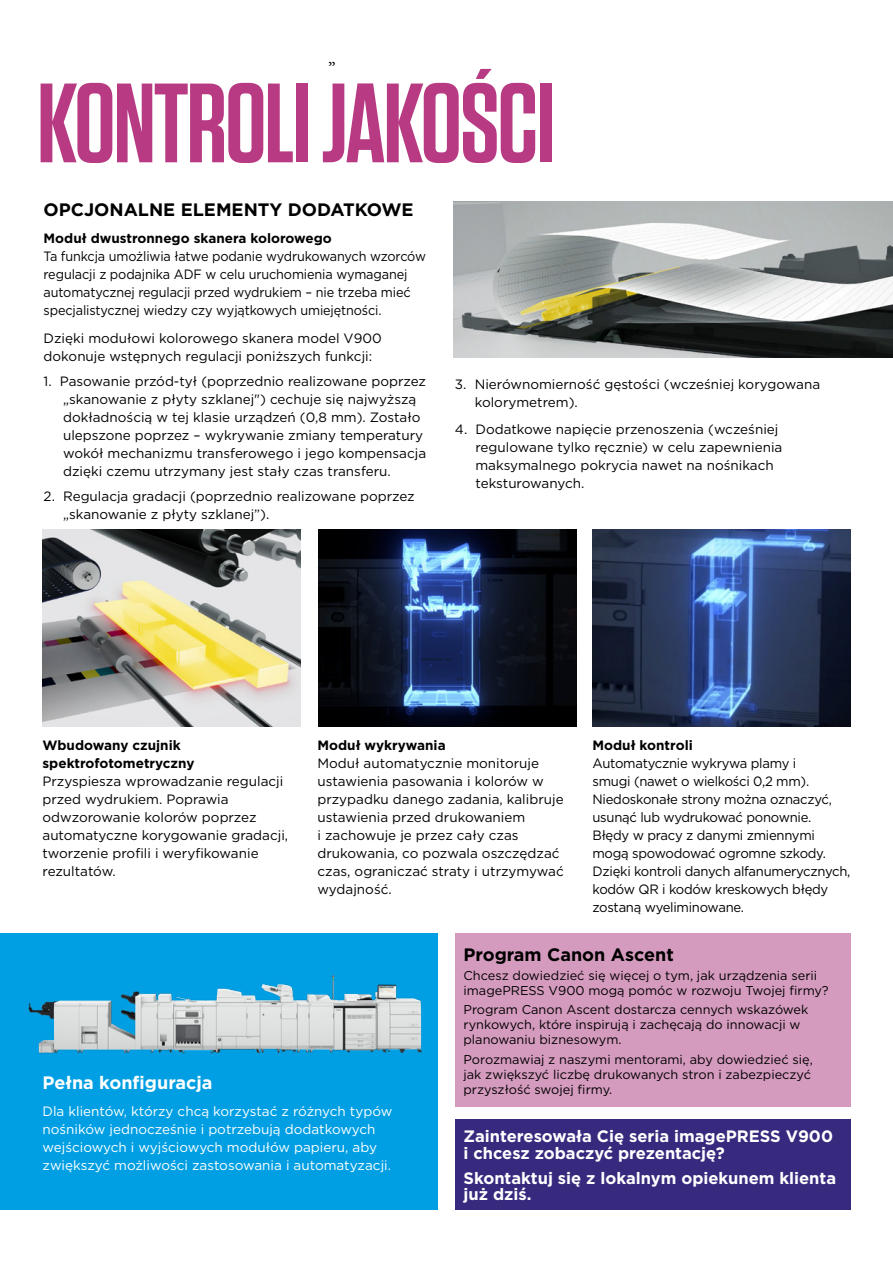
<style>
.page{position:relative;width:893px;height:1263px;background:#fff}
.page>*{position:absolute;margin:0;border:0;box-sizing:border-box;transform-origin:0 0}
.t1{font:600 112.5px "Tungsten";letter-spacing:-.02em;color:#b73a82}
.t2{font:700 18px "Gotham";color:#000}
.t3{font:700 18px "Gotham";color:#fff}
.t4{font:18px "Minion Pro";color:#000}
.t5{font:700 16.5px/16.5px "Gotham";color:#fff}
.t6{font:13.5px/18px "Gotham";color:#000}
.t7{font:13.5px/18px "Gotham";letter-spacing:-.02em;color:#000}
.t8{font:13.5px/18px "Gotham";color:#000;scale:.94 1}
.t9{font:13.5px/18px "Gotham";color:#fff}
.t10{font:700 13.5px/18px "Gotham";color:#000}
.t11{font:12.75px/15px "Gotham";color:#000}
</style>
<div class="page">
<div style="left:0;top:933px;width:438px;height:277px;background:#009fe3"></div>
<img style="left:43px;top:529px;width:257px;height:197px">
<img style="left:318px;top:529px;width:258px;height:197px">
<img style="left:592px;top:529px;width:258px;height:197px">
<img style="left:454px;top:202px;width:439px;height:155px">
<div style="left:455px;top:933px;width:395px;height:174px;background:#d59bbe"></div>
<div style="left:455px;top:1119px;width:395px;height:91px;background:#372a7e"></div>
<img style="left:28px;top:975px;width:394px;height:79px">
<h2 class="t4" style="left:328px;top:46px;width:9px">„</h2>
<h1 class="t1" style="left:37px;top:64px;width:520px">KONTROLI JAKOŚCI</h1>
<h2 class="t2" style="left:44px;top:198px;width:372px">OPCJONALNE ELEMENTY DODATKOWE</h2>
<p class="t10" style="left:44px;top:229px;width:290px">Moduł dwustronnego skanera kolorowego</p>
<p class="t8" style="left:44px;top:247px;width:408px">Ta funkcja umożliwia łatwe podanie wydrukowanych wzorców regulacji z podajnika ADF w celu uruchomienia wymaganej automatycznej regulacji przed wydrukiem – nie trzeba mieć specjalistycznej wiedzy czy wyjątkowych umiejętności.</p>
<p class="t6" style="left:44px;top:329px;width:340px">Dzięki modułowi kolorowego skanera model V900 dokonuje wstępnych regulacji poniższych funkcji:</p>
<p class="t6" style="left:63px;top:372px;width:365px;text-indent:-19px">1. Pasowanie przód-tył (poprzednio realizowane poprzez „skanowanie z płyty szklanej") cechuje się najwyższą dokładnością w tej klasie urządzeń (0,8 mm). Zostało ulepszone poprzez – wykrywanie zmiany temperatury wokół mechanizmu transferowego i jego kompensacja dzięki czemu utrzymany jest stały czas transferu.</p>
<p class="t6" style="left:63px;top:487px;width:353px;text-indent:-19px">2. Regulacja gradacji (poprzednio realizowane poprzez „skanowanie z płyty szklanej”).</p>
<p class="t6" style="left:475px;top:375px;width:347px;text-indent:-20px">3. Nierównomierność gęstości (wcześniej korygowana kolorymetrem).</p>
<p class="t6" style="left:475px;top:420px;width:308px;text-indent:-20px">4. Dodatkowe napięcie przenoszenia (wcześniej regulowane tylko ręcznie) w celu zapewnienia maksymalnego pokrycia nawet na nośnikach teksturowanych.</p>
<p class="t10" style="left:592px;top:736px;width:102px">Moduł kontroli</p>
<p class="t7" style="left:592px;top:754px;width:259px">Automatycznie wykrywa plamy i<br>smugi (nawet o wielkości 0,2 mm).<br>Niedoskonałe strony można oznaczyć, usunąć lub wydrukować ponownie.<br>Błędy w pracy z danymi zmiennymi mogą spowodować ogromne szkody.<br>Dzięki kontroli danych alfanumerycznych, kodów QR i kodów kreskowych błędy zostaną wyeliminowane.</p>
<h2 class="t2" style="left:463px;top:942px;width:212px">Program Canon Ascent</h2>
<p class="t11" style="left:463px;top:968px;width:367px">Chcesz dowiedzieć się więcej o tym, jak urządzenia serii imagePRESS V900 mogą pomóc w rozwoju Twojej firmy?</p>
<p class="t11" style="left:463px;top:1002px;width:346px">Program Canon Ascent dostarcza cennych wskazówek rynkowych, które inspirują i zachęcają do innowacji w planowaniu biznesowym.</p>
<p class="t11" style="left:463px;top:1051px;width:351px">Porozmawiaj z naszymi mentorami, aby dowiedzieć się, jak zwiększyć liczbę drukowanych stron i zabezpieczyć przyszłość swojej firmy.</p>
<p class="t5" style="left:463px;top:1128px;width:371px">Zainteresowała Cię seria imagePRESS V900 i chcesz zobaczyć prezentację?</p>
<p class="t5" style="left:463px;top:1169px;width:374px">Skontaktuj się z lokalnym opiekunem klienta już dziś.</p>
<p class="t10" style="left:317px;top:736px;width:130px">Moduł wykrywania</p>
<p class="t6" style="left:317px;top:754px;width:248px">Moduł automatycznie monitoruje ustawienia pasowania i kolorów w przypadku danego zadania, kalibruje ustawienia przed drukowaniem<br>i zachowuje je przez cały czas drukowania, co pozwala oszczędzać czas, ograniczać straty i utrzymywać wydajność.</p>
<p class="t10" style="left:43px;top:736px;width:154px">Wbudowany czujnik spektrofotometryczny</p>
<p class="t6" style="left:43px;top:772px;width:247px">Przyspiesza wprowadzanie regulacji przed wydrukiem. Poprawia odwzorowanie kolorów poprzez automatyczne korygowanie gradacji, tworzenie profili i weryfikowanie rezultatów.</p>
<h2 class="t3" style="left:43px;top:1071px;width:171px">Pełna konfiguracja</h2>
<p class="t9" style="left:43px;top:1102px;width:351px">Dla klientów, którzy chcą korzystać z różnych typów nośników jednocześnie i potrzebują dodatkowych wejściowych i wyjściowych modułów papieru, aby zwiększyć możliwości zastosowania i automatyzacji.</p>
</div>
